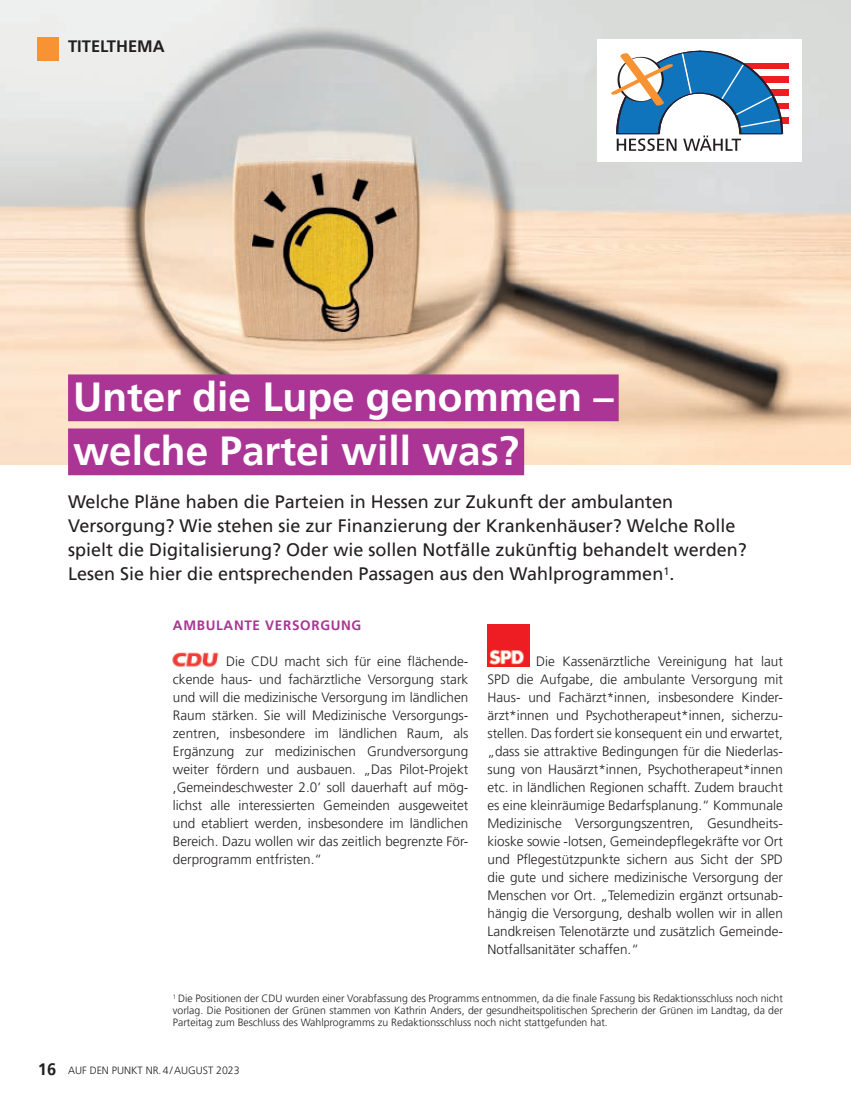
<style>
.page{position:relative;width:851px;height:1106px;background:#fff}
.page>*{position:absolute;margin:0;border:0;box-sizing:border-box;transform-origin:0 0}
.t1{font:700 40.5px/54px "Frutiger LT Pro";color:#fff}
.t2{font:18px/24px "Frutiger LT Pro";color:#231f20}
.t3{font:700 16.5px "Frutiger LT Pro";color:#231f20}
.t4{font:300 13.5px/18px "Frutiger LT Pro";color:#231f20;text-align:justify}
.t5{font:700 13.5px "Frutiger LT Pro";letter-spacing:.05em;color:#ab3594}
.t6{font:300 10.5px/12px "Frutiger LT Pro";color:#231f20;text-align:justify}
.s1{font-weight:700;font-size:16.5px}
</style>
<div class="page">
<img style="left:0;top:0;width:850px;height:464px">
<img style="left:172px;top:652px;width:47px;height:15px">
<img style="left:487px;top:624px;width:42px;height:42px">
<div style="left:68px;top:374px;width:550px;height:47px;background:#ab3594"></div>
<div style="left:68px;top:428px;width:456px;height:47px;background:#ab3594"></div>
<div style="left:597px;top:40px;width:204px;height:122px;background:#fff"></div>
<div style="left:739px;top:117px;width:49px;height:10px;background:#ee1d23"></div>
<div style="left:733px;top:124px;width:55px;height:6px;background:#fff"></div>
<div style="left:733px;top:63px;width:55px;height:6px;background:#ee1d23"></div>
<div style="left:733px;top:76px;width:55px;height:7px;background:#ee1d23"></div>
<div style="left:733px;top:90px;width:55px;height:6px;background:#ee1d23"></div>
<div style="left:733px;top:103px;width:55px;height:7px;background:#ee1d23"></div>
<svg style="left:611px;top:51px;width:172px;height:100px"></svg>
<div style="left:37px;top:37px;width:21px;height:24px;background:#f79332"></div>
<p class="t3" style="left:68px;top:36px;width:98px">TITELTHEMA</p>
<h1 class="t1" style="left:73px;top:369px;width:542px">Unter die Lupe genommen – welche Partei will was?</h1>
<p class="t2" style="left:68px;top:490px;width:680px">Welche Pläne haben die Parteien in Hessen zur Zukunft der ambulanten Versorgung? Wie stehen sie zur Finanzierung der Krankenhäuser? Welche Rolle spielt die Digitalisierung? Oder wie sollen Notfälle zukünftig behandelt werden?<br>Lesen Sie hier die entsprechenden Passagen aus den Wahlprogrammen<sup>1</sup>.</p>
<p class="t5" style="left:173px;top:617px;width:190px">AMBULANTE VERSORGUNG</p>
<p class="t4" style="left:173px;top:652px;width:297px;text-indent:53px">Die CDU macht sich für eine flächende&shy;ckende haus- und fachärztliche Versorgung stark und will die medizinische Versorgung im ländlichen Raum stärken. Sie will Medizinische Versorgungs&shy;zentren, insbesondere im ländlichen Raum, als Ergänzung zur medizinischen Grundversorgung weiter fördern und ausbauen. „Das Pilot-Projekt ,Gemeindeschwester 2.0’ soll dauerhaft auf mög&shy;lichst alle interessierten Gemeinden ausgeweitet und etabliert werden, insbesondere im ländlichen Bereich. Dazu wollen wir das zeitlich begrenzte För&shy;derprogramm entfristen.“</p>
<p class="t4" style="left:487px;top:652px;width:297px;text-indent:48px">Die Kassenärztliche Vereinigung hat laut SPD die Aufgabe, die ambulante Versorgung mit Haus- und Fachärzt*innen, insbesondere Kinder&shy;ärzt*innen und Psychotherapeut*innen, sicherzu&shy;stellen. Das fordert sie konsequent ein und erwartet, „dass sie attraktive Bedingungen für die Niederlas&shy;sung von Hausärzt*innen, Psychotherapeut*innen etc. in ländlichen Regionen schafft. Zudem braucht es eine kleinräumige Bedarfsplanung.“ Kommunale Medizinische Versorgungszentren, Gesundheits&shy;kioske sowie -lotsen, Gemeindepflegekräfte vor Ort und Pflegestützpunkte sichern aus Sicht der SPD die gute und sichere medizinische Versorgung der Menschen vor Ort. „Telemedizin ergänzt ortsunab&shy;hängig die Versorgung, deshalb wollen wir in allen Landkreisen Telenotärzte und zusätzlich Gemeinde-Notfallsanitäter schaffen.“</p>
<p class="t6" style="left:173px;top:992px;width:611px"><sup>1</sup> Die Positionen der CDU wurden einer Vorabfassung des Programms entnommen, da die finale Fassung bis Redaktionsschluss noch nicht vorlag. Die Positionen der Grünen stammen von Kathrin Anders, der gesundheitspolitischen Sprecherin der Grünen im Landtag, da der Parteitag zum Beschluss des Wahlprogramms zu Redaktionsschluss noch nicht stattgefunden hat.</p>
<p class="t6" style="left:38px;top:1064px;width:203px"><span class="s1">16</span> AUF DEN PUNKT NR.4/AUGUST 2023</p>
</div>
